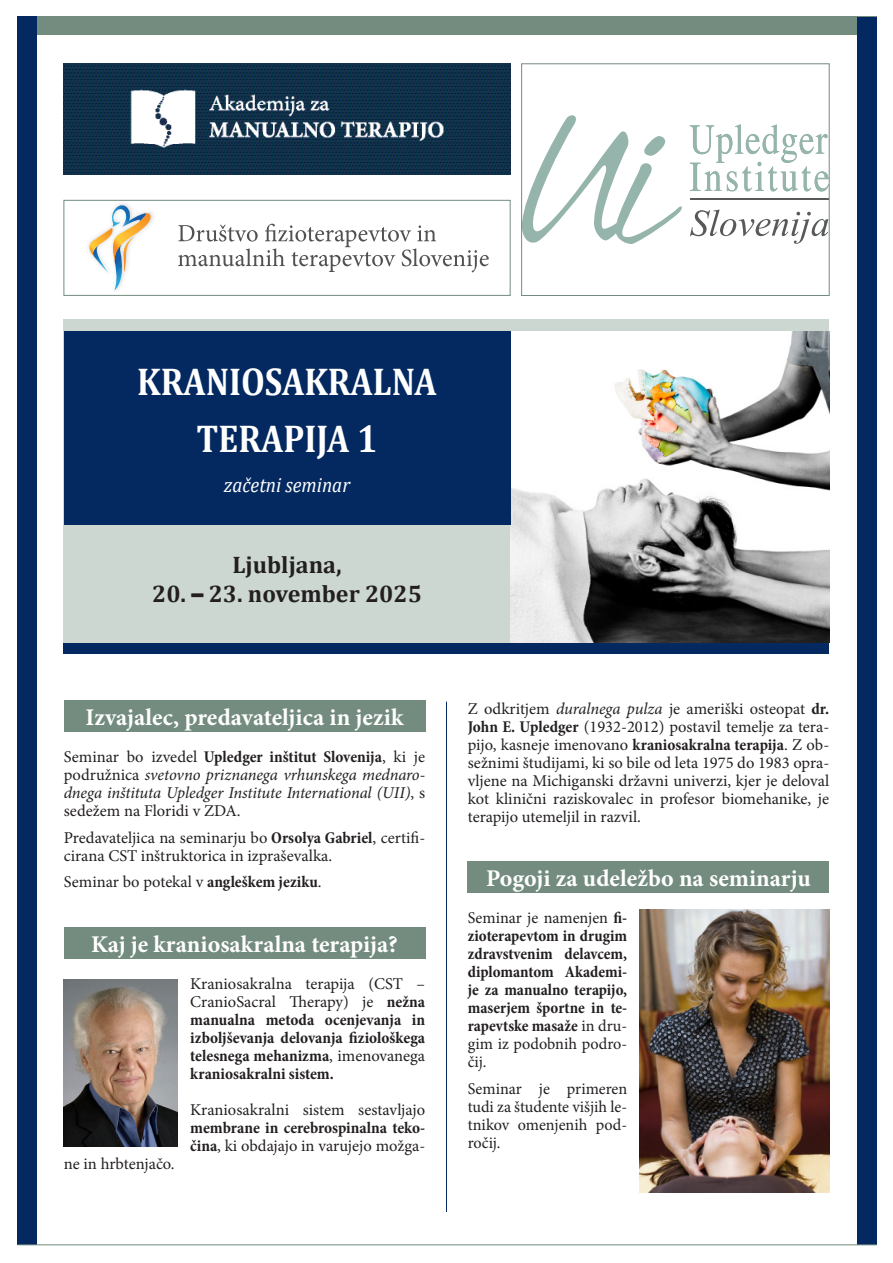
<style>
.page{position:relative;width:893px;height:1263px;background:#fff}
.page>*{position:absolute;margin:0;border:0;box-sizing:border-box;transform-origin:0 0}
.t1{font:700 39px "Cambria";color:#fff;scale:.88 1}
.t2{font:700 24px "Minion Pro";color:#fff}
.t3{font:700 24px "Cambria";color:#231f20}
.t4{font:italic 21px "Cambria";color:#fff;scale:.91 1}
.t5{font:16.5px/18px "Minion Pro";color:#231f20;text-align:justify}
.t6{font:700 condensed 16.5px/18px "Minion Pro";color:#231f20;text-align:justify}
.t7{font:italic 16.5px/18px "Minion Pro";letter-spacing:-.01em;color:#231f20;text-align:justify}
.s1{font-family:"Aller Display";font-weight:400}
.s2{font-style:normal}
.s3{font-weight:700;font-style:normal;font-stretch:condensed}
.s4{font-weight:700;font-stretch:condensed}
.s5{font-weight:400;font-stretch:normal}
.s6{font-style:italic}
</style>
<div class="page">
<div style="left:18px;top:17px;width:859px;height:18px;background:#738c7f"></div>
<div style="left:18px;top:17px;width:19px;height:1228px;background:#042961"></div>
<div style="left:858px;top:17px;width:19px;height:1227px;background:#042961"></div>
<hr style="left:18px;top:1244px;width:859px;height:1px;background:#738c7f">
<div style="left:64px;top:319px;width:765px;height:334px;background:#ccd7d1"></div>
<div style="left:64px;top:642px;width:765px;height:11px;background:#042961"></div>
<img style="left:510px;top:332px;width:319px;height:310px">
<img style="left:64px;top:64px;width:446px;height:110px">
<div style="left:64px;top:332px;width:446px;height:193px;background:#042961"></div>
<hr style="left:446px;top:702px;width:1px;height:510px;background:#042961">
<div style="left:64px;top:927px;width:361px;height:32px;background:#738c7f"></div>
<div style="left:64px;top:700px;width:361px;height:32px;background:#738c7f"></div>
<img style="left:64px;top:979px;width:114px;height:167px">
<svg style="left:88px;top:205px;width:65px;height:85px"></svg>
<svg style="left:178px;top:224px;width:311px;height:48px"></svg>
<div style="left:64px;top:200px;width:446px;height:95px;border:1px solid #738c7f"></div>
<svg style="left:523px;top:115px;width:159px;height:129px"></svg>
<svg style="left:690px;top:124px;width:137px;height:67px"></svg>
<hr style="left:690px;top:198px;width:139px;height:2px;background:#58595b">
<svg style="left:690px;top:210px;width:137px;height:34px"></svg>
<div style="left:521px;top:64px;width:308px;height:232px;border:1px solid #738c7f"></div>
<div style="left:468px;top:861px;width:361px;height:32px;background:#738c7f"></div>
<img style="left:640px;top:909px;width:189px;height:284px">
<p class="t1" style="left:137px;top:354px;width:342px">KRANIOSAKRALNA</p>
<p class="t1" style="left:197px;top:411px;width:207px">TERAPIJA 1</p>
<p class="t4" style="left:224px;top:470px;width:140px">začetni seminar</p>
<p class="t3" style="left:232px;top:548px;width:111px">Ljubljana,</p>
<p class="t3" style="left:152px;top:576px;width:271px">20. <span class="s1">–</span> 23. november 2025</p>
<p class="t2" style="left:86px;top:700px;width:319px">Izvajalec, predavateljica in jezik</p>
<p class="t7" style="left:64px;top:748px;width:363px"><span class="s2">Seminar bo izvedel</span> <span class="s3">Upledger inštitut Slovenija</span><span class="s2">, ki je podružnica</span> svetovno priznanega vrhunskega mednaro&shy;dnega inštituta Upledger Institute International (UII)<span class="s2">, s sedežem na Floridi v ZDA.</span></p>
<p class="t5" style="left:64px;top:828px;width:363px">Predavateljica na seminarju bo <span class="s4">Orsolya Gabriel</span>, certifi&shy;cirana CST inštruktorica in izpraševalka.</p>
<p class="t5" style="left:64px;top:873px;width:259px">Seminar bo potekal v <span class="s4">angleškem jeziku</span>.</p>
<p class="t2" style="left:91px;top:927px;width:308px">Kaj je kraniosakralna terapija?</p>
<p class="t5" style="left:64px;top:1155px;width:112px">ne in hrbtenjačo.</p>
<p class="t6" style="left:190px;top:974px;width:236px"><span class="s5">Kraniosakralna terapija (CST – CranioSacral Therapy) je</span> nežna manualna metoda ocenjevanja in izboljševanja delovanja fiziološkega telesnega mehanizma<span class="s5">, imenovanega </span>kraniosakralni sistem.</p>
<p class="t5" style="left:190px;top:1101px;width:236px">Kraniosakralni sistem sestavljajo <span class="s4">membrane in cerebrospinalna teko&shy;čina</span>, ki obdajajo in varujejo možga-</p>
<p class="t5" style="left:468px;top:699px;width:363px">Z odkritjem <span class="s6">duralnega pulza</span> je ameriški osteopat <span class="s4">dr.<br>John E. Upledger</span> (1932-2012) postavil temelje za tera&shy;pijo, kasneje imenovano <span class="s4">kraniosakralna terapija</span>. Z ob&shy;sežnimi študijami, ki so bile od leta 1975 do 1983 opra&shy;vljene na Michiganski državni univerzi, kjer je deloval kot klinični raziskovalec in profesor biomehanike, je terapijo utemeljil in razvil.</p>
<p class="t2" style="left:486px;top:861px;width:326px">Pogoji za udeležbo na seminarju</p>
<p class="t6" style="left:468px;top:909px;width:161px"><span class="s5">Seminar je namenjen</span> fi&shy;zioterapevtom in drugim zdravstvenim delavcem, diplomantom Akademi&shy;je za manualno terapijo, maserjem športne in te&shy;rapevtske masaže <span class="s5">in dru&shy;gim iz podobnih podro&shy;čij.</span></p>
<p class="t5" style="left:468px;top:1079px;width:161px">Seminar je primeren tudi za študente višjih le&shy;tnikov omenjenih pod&shy;ročij.</p>
</div>
